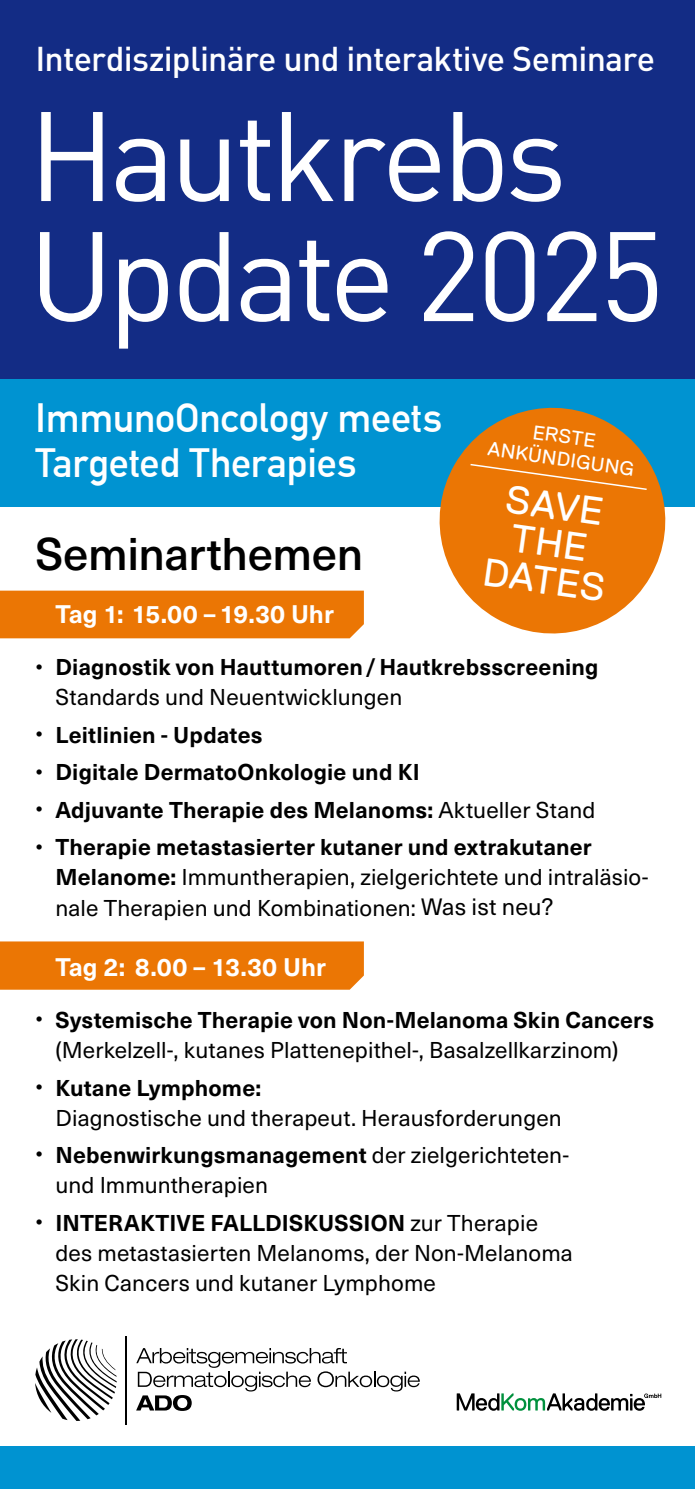
<style>
.page{position:relative;width:695px;height:1489px;background:#fff}
.page>*{position:absolute;margin:0;border:0;box-sizing:border-box;transform-origin:0 0}
.t1{font:125px/120px "DIN";letter-spacing:-.045em;color:#fff}
.t2{font:500 45px "Neue Haas Unica Pro";letter-spacing:-.01em;color:#000}
.t3{font:700 40px/45px "DIN Alternate";letter-spacing:-.005em;color:#fff}
.t4{font:39px/37.5px "Replica Pro";color:#fff;text-align:center}
.t5{font:500 34px "DIN";letter-spacing:-.025em;color:#fff}
.t6{font:700 25px "Neue Haas Unica Pro";color:#fff}
.t7{font:22.5px/30px "Neue Haas Unica Pro";letter-spacing:.005em;color:#000}
.t8{font:700 22.5px/30px "Neue Haas Unica Pro";letter-spacing:.01em;color:#000}
.t9{font:19.75px/22.8px "Replica Pro";color:#fff;text-align:center}
.s1{font-weight:400}
.s2{font-weight:700}
.s3{font-size:23.25px}
</style>
<div class="page">
<div style="left:0;top:0;width:694px;height:380px;background:#132c85"></div>
<div style="left:0;top:590px;width:364px;height:48px;background:#eb7604"></div>
<div style="left:0;top:941px;width:364px;height:48px;background:#eb7604"></div>
<div style="left:0;top:380px;width:694px;height:127px;background:#0093d1"></div>
<svg style="left:439px;top:407px;width:227px;height:227px;fill:#eb7604"></svg>
<svg style="left:469px;top:463px;width:179px;height:28px"></svg>
<div style="left:0;top:1446px;width:694px;height:42px;background:#0093d1"></div>
<hr style="left:126px;top:1335px;width:1px;height:89px;background:#000">
<svg style="left:136px;top:1348px;width:284px;height:62px"></svg>
<svg style="left:35px;top:1339px;width:82px;height:81px"></svg>
<svg style="left:456px;top:1393px;width:205px;height:17px"></svg>
<h3 class="t5" style="left:35px;top:37px;width:621px">Interdisziplinäre und interaktive Seminare</h3>
<h1 class="t1" style="left:28px;top:94px;width:637px">Hautkrebs<br>Update 2025</h1>
<h3 class="t3" style="left:35px;top:392px;width:408px">ImmunoOncology meets<br>Targeted Therapies</h3>
<p class="t9" style="left:493px;top:415px;width:149px;rotate:8deg">ERSTE<br>ANKÜNDIGUNG</p>
<h3 class="t4" style="left:496px;top:478px;width:124px;rotate:8deg">SAVE<br>THE<br>DATES</h3>
<h2 class="t2" style="left:35px;top:527px;width:329px">Seminarthemen</h2>
<p class="t6" style="left:55px;top:598px;width:280px">Tag 1: 15.00 – 19.30 Uhr</p>
<p class="t8" style="left:55px;top:652px;width:544px;text-indent:-20px"><span class="s1">•</span> Diagnostik von Hauttumoren / Hautkrebsscreening<br><span class="s1">Standards und Neuentwicklungen</span></p>
<p class="t8" style="left:35px;top:720px;width:229px"><span class="s1">•</span> Leitlinien - Updates</p>
<p class="t8" style="left:35px;top:757px;width:386px"><span class="s1">•</span> Digitale DermatoOnkologie und KI</p>
<p class="t8" style="left:35px;top:795px;width:561px"><span class="s1">•</span> Adjuvante Therapie des Melanoms: <span class="s1">Aktueller Stand</span></p>
<p class="t7" style="left:55px;top:832px;width:594px;text-indent:-20px">• <span class="s2">Therapie metastasierter kutaner und extrakutaner<br>Melanome:</span> Immuntherapien, zielgerichtete und intraläsio&shy;nale Therapien und Kombinationen: <span class="s3">Was ist neu?</span></p>
<p class="t6" style="left:55px;top:951px;width:272px">Tag 2: 8.00 – 13.30 Uhr</p>
<p class="t7" style="left:55px;top:1005px;width:600px;text-indent:-20px">• <span class="s2">Systemische Therapie von Non-Melanoma Skin Cancers </span>(Merkelzell-, kutanes Plattenepithel-, Basalzellkarzinom)</p>
<p class="t7" style="left:55px;top:1072px;width:508px;text-indent:-20px">• <span class="s2">Kutane Lymphome:<br></span>Diagnostische und therapeut. Herausforderungen</p>
<p class="t7" style="left:55px;top:1140px;width:515px;text-indent:-20px">• <span class="s2">Nebenwirkungsmanagement</span> der zielgerichteten&shy;und Immuntherapien</p>
<p class="t7" style="left:55px;top:1207px;width:519px;text-indent:-20px">• <span class="s2">INTERAKTIVE FALLDISKUSSION</span> zur Therapie des metastasierten Melanoms, der Non-Melanoma<br>Skin Cancers und kutaner Lymphome</p>
</div>
